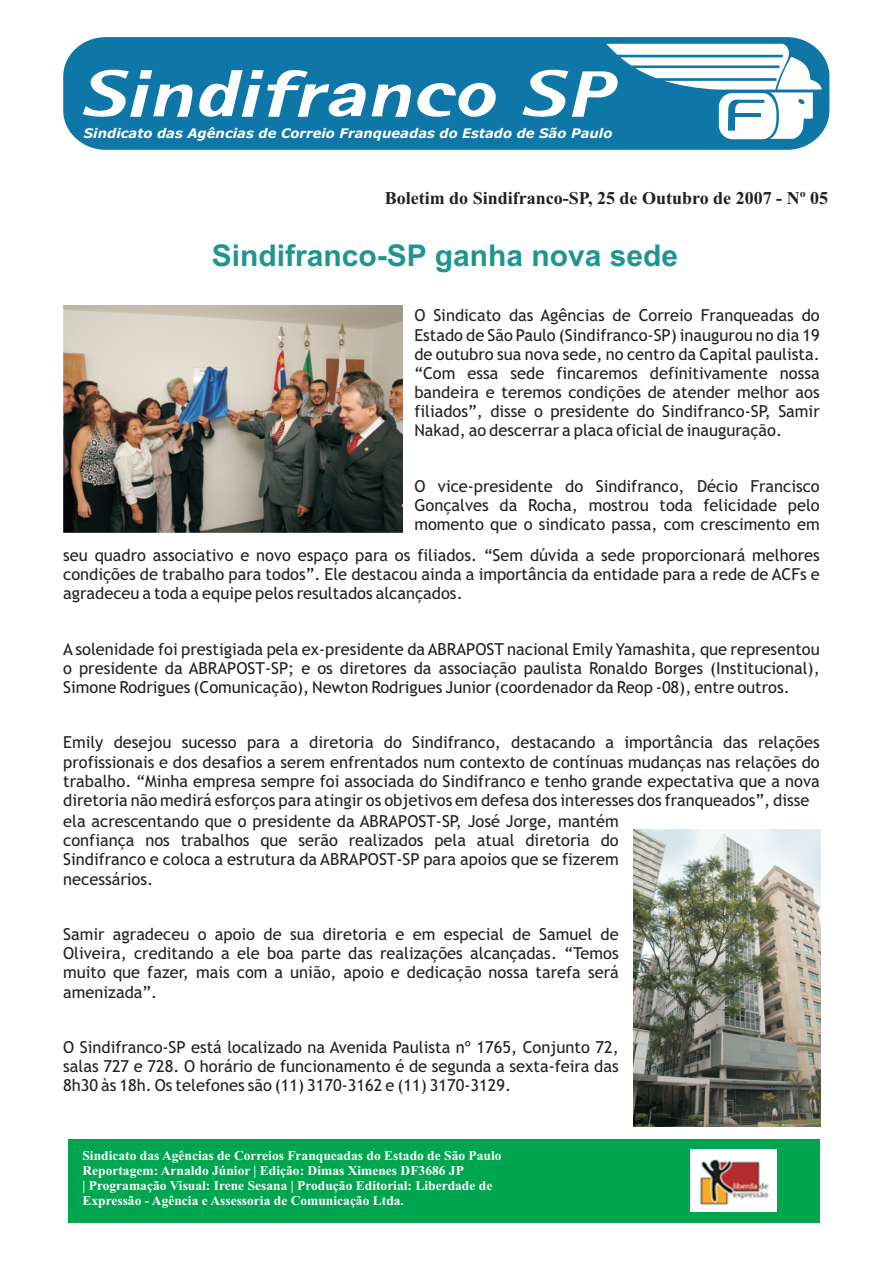
<style>
.page{position:relative;width:893px;height:1263px;background:#fff}
.page>*{position:absolute;margin:0;border:0;box-sizing:border-box;transform-origin:0 0}
.t1{font:700 30px "Arial";color:#1f9591}
.t2{font:700 18px "Times New Roman";color:#231f20}
.t3{font:16.5px/19.2px "Trebuchet MS";color:#231f20;text-align:justify}
.t4{font:700 13.5px/15px "Times New Roman";color:#fff}
.t5{font:italic 700 13.2px "Verdana";color:#fff}
</style>
<div class="page">
<div style="left:69px;top:1138px;width:751px;height:84px;background:#00a54f"></div>
<img style="left:690px;top:1149px;width:86px;height:63px">
<div style="left:63px;top:37px;width:766px;height:113px;background:#0e77a8;border-radius:41px"></div>
<svg style="left:83px;top:69px;width:110px;height:48px"></svg>
<svg style="left:199px;top:69px;width:297px;height:48px"></svg>
<svg style="left:522px;top:43px;width:300px;height:96px"></svg>
<hr style="left:733px;top:113px;width:28px;height:4px;background:#0e77a8">
<img style="left:63px;top:306px;width:340px;height:226px">
<img style="left:634px;top:829px;width:186px;height:298px">
<p class="t5" style="left:84px;top:128px;width:530px">Sindicato das Agências de Correio Franqueadas do Estado de São Paulo</p>
<p class="t2" style="left:385px;top:192px;width:445px">Boletim do Sindifranco-SP, 25 de Outubro de 2007 - Nº 05</p>
<h1 class="t1" style="left:212px;top:244px;width:468px">Sindifranco-SP ganha nova sede</h1>
<p class="t3" style="left:414px;top:307px;width:407px">O Sindicato das Agências de Correio Franqueadas do Estado de São Paulo (Sindifranco-SP) inaugurou no dia 19 de outubro sua nova sede, no centro da Capital paulista. “Com essa sede fincaremos definitivamente nossa bandeira e teremos condições de atender melhor aos filiados”, disse o presidente do Sindifranco-SP, Samir Nakad, ao descerrar a placa oficial de inauguração.</p>
<p class="t3" style="left:414px;top:478px;width:407px">O vice-presidente do Sindifranco, Décio Francisco Gonçalves da Rocha, mostrou toda felicidade pelo momento que o sindicato passa, com crescimento em</p>
<p class="t3" style="left:63px;top:547px;width:758px">seu quadro associativo e novo espaço para os filiados. “Sem dúvida a sede proporcionará melhores condições de trabalho para todos”. Ele destacou ainda a importância da entidade para a rede de ACFs e agradeceu a toda a equipe pelos resultados alcançados.</p>
<p class="t3" style="left:63px;top:641px;width:758px">A solenidade foi prestigiada pela ex-presidente da ABRAPOST nacional Emily Yamashita, que representou o presidente da ABRAPOST-SP; e os diretores da associação paulista Ronaldo Borges (Institucional), Simone Rodrigues (Comunicação), Newton Rodrigues Junior (coordenador da Reop -08), entre outros.</p>
<p class="t3" style="left:63px;top:734px;width:758px">Emily desejou sucesso para a diretoria do Sindifranco, destacando a importância das relações profissionais e dos desafios a serem enfrentados num contexto de contínuas mudanças nas relações do trabalho. “Minha empresa sempre foi associada do Sindifranco e tenho grande expectativa que a nova diretoria não medirá esforços para atingir os objetivos em defesa dos interesses dos franqueados”, disse</p>
<p class="t3" style="left:63px;top:813px;width:557px">ela acrescentando que o presidente da ABRAPOST-SP, José Jorge, mantém confiança nos trabalhos que serão realizados pela atual diretoria do Sindifranco e coloca a estrutura da ABRAPOST-SP para apoios que se fizerem necessários.</p>
<p class="t3" style="left:63px;top:926px;width:557px">Samir agradeceu o apoio de sua diretoria e em especial de Samuel de Oliveira, creditando a ele boa parte das realizações alcançadas. “Temos muito que fazer, mais com a união, apoio e dedicação nossa tarefa será amenizada”.</p>
<p class="t3" style="left:63px;top:1039px;width:557px">O Sindifranco-SP está localizado na Avenida Paulista nº 1765, Conjunto 72, salas 727 e 728. O horário de funcionamento é de segunda a sexta-feira das 8h30 às 18h. Os telefones são (11) 3170-3162 e (11) 3170-3129.</p>
<p class="t4" style="left:82px;top:1149px;width:421px">Sindicato das Agências de Correios Franqueadas do Estado de São Paulo Reportagem: Arnaldo Júnior | Edição: Dimas Ximenes DF3686 JP<br>| Programação Visual: Irene Sesana | Produção Editorial: Liberdade de Expressão - Agência e Assessoria de Comunicação Ltda.</p>
</div>
